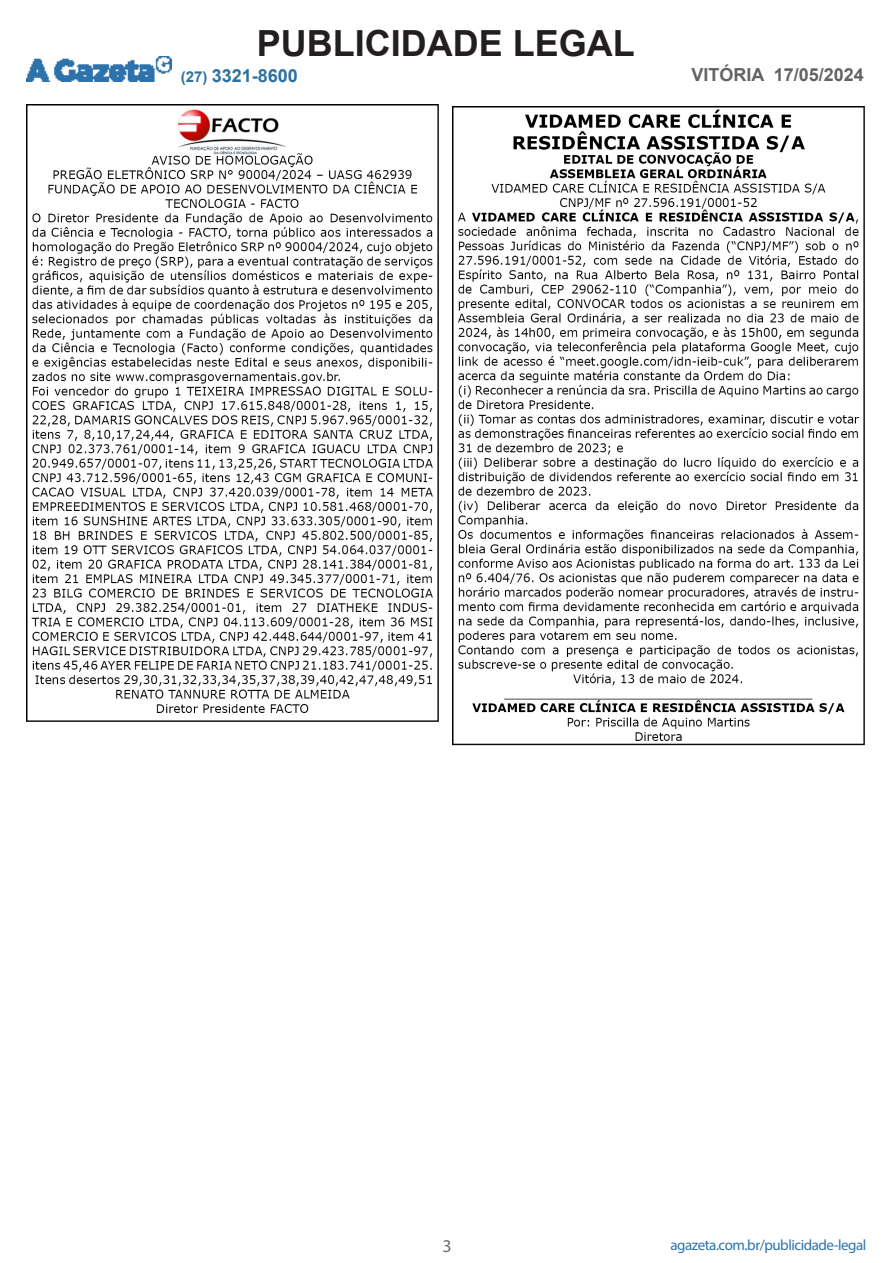
<style>
.page{position:relative;width:893px;height:1263px;background:#fff}
.page>*{position:absolute;margin:0;border:0;box-sizing:border-box;transform-origin:0 0}
.t1{font:700 36px "Arial";color:#231f20}
.t2{font:700 18px "Arial";color:#636366}
.t3{font:700 18px "Arial";color:#2b71a1}
.t4{font:18px "Myriad Pro";color:#6c6d70}
.t5{font:15px "Myriad Pro";letter-spacing:-.03em;color:#2d72ab}
.s1{font-size:15px}
</style>
<div class="page">
<img style="left:26px;top:57px;width:145px;height:24px">
<img style="left:26px;top:105px;width:413px;height:616px">
<img style="left:452px;top:106px;width:413px;height:639px">
<h1 class="t1" style="left:257px;top:18px;width:379px">PUBLICIDADE LEGAL</h1>
<p class="t3" style="left:181px;top:63px;width:118px"><span class="s1">(27)</span> 3321-8600</p>
<p class="t2" style="left:691px;top:62px;width:174px">VITÓRIA 17/05/2024</p>
<p class="t4" style="left:442px;top:1235px;width:11px">3</p>
<p class="t5" style="left:670px;top:1236px;width:198px">agazeta.com.br/publicidade-legal</p>
</div>
